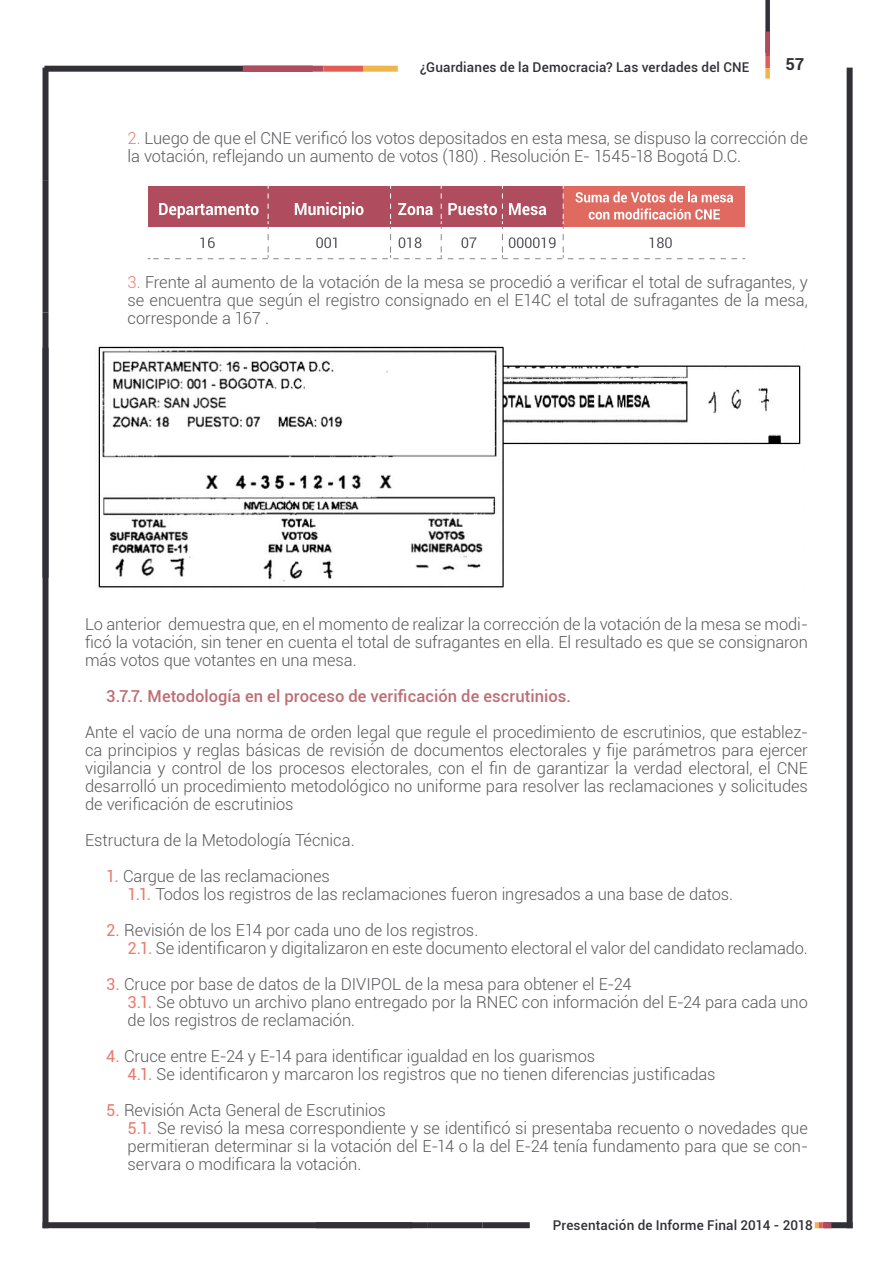
<style>
.page{position:relative;width:893px;height:1263px;background:#fff}
.page>*{position:absolute;margin:0;border:0;box-sizing:border-box;transform-origin:0 0}
.t1{font:300 16.5px/18px "Roboto";letter-spacing:-.005em;color:#57585a}
.t2{font:500 16.5px "Roboto";letter-spacing:.005em;color:#bd6e74}
.t3{font:700 16.5px "Roboto";color:#323036}
.t4{font:500 13.5px "Roboto";letter-spacing:.01em;color:#323036}
.s1{color:#e87d6f}
.s2{font-weight:400;color:#e87d6f}
</style>
<div class="page">
<div style="left:824px;top:1222px;width:29px;height:6px;background:#323036"></div>
<div style="left:43px;top:1222px;width:369px;height:6px;background:#323036"></div>
<div style="left:43px;top:348px;width:6px;height:880px;background:#323036"></div>
<div style="left:823px;top:1222px;width:8px;height:6px;background:#af4d5e"></div>
<div style="left:316px;top:1222px;width:111px;height:6px;background:#323036"></div>
<div style="left:43px;top:313px;width:6px;height:265px;background:#323036"></div>
<div style="left:427px;top:1222px;width:56px;height:6px;background:#323036"></div>
<div style="left:43px;top:180px;width:6px;height:133px;background:#323036"></div>
<svg style="left:815px;top:1222px;width:8px;height:6px"></svg>
<div style="left:483px;top:1222px;width:47px;height:6px;background:#323036"></div>
<div style="left:43px;top:68px;width:6px;height:112px;background:#323036"></div>
<div style="left:847px;top:68px;width:6px;height:1160px;background:#323036"></div>
<div style="left:765px;top:0;width:5px;height:53px;background:#323036"></div>
<div style="left:765px;top:32px;width:5px;height:24px;background:#af4d5e"></div>
<div style="left:765px;top:56px;width:5px;height:12px;background:#e35d57"></div>
<div style="left:765px;top:68px;width:5px;height:11px;background:#edb74c"></div>
<div style="left:44px;top:66px;width:269px;height:6px;background:#323036"></div>
<div style="left:243px;top:66px;width:80px;height:6px;background:#af4d5e"></div>
<div style="left:323px;top:66px;width:41px;height:6px;background:#e35d57"></div>
<div style="left:364px;top:66px;width:34px;height:6px;background:#edb74c"></div>
<svg style="left:148px;top:186px;width:597px;height:73px"></svg>
<img style="left:98px;top:346px;width:703px;height:242px">
<p class="t4" style="left:420px;top:57px;width:331px">¿Guardianes de la Democracia? Las verdades del CNE</p>
<p class="t3" style="left:785px;top:52px;width:20px">57</p>
<p class="t1" style="left:128px;top:129px;width:682px"><span class="s1">2.</span> Luego de que el CNE verificó los votos depositados en esta mesa, se dispuso la corrección de la votación, reflejando un aumento de votos (180) . Resolución E- 1545-18 Bogotá D.C.</p>
<p class="t1" style="left:128px;top:273px;width:682px;text-align:justify"><span class="s1">3.</span> Frente al aumento de la votación de la mesa se procedió a verificar el total de sufragantes, y se encuentra que según el registro consignado en el E14C el total de sufragantes de la mesa, corresponde a 167 .</p>
<p class="t1" style="left:85px;top:615px;width:724px;text-align:justify">Lo anterior demuestra que, en el momento de realizar la corrección de la votación de la mesa se modi&shy;ficó la votación, sin tener en cuenta el total de sufragantes en ella. El resultado es que se consignaron más votos que votantes en una mesa.</p>
<p class="t2" style="left:106px;top:685px;width:466px">3.7.7. Metodología en el proceso de verificación de escrutinios.</p>
<p class="t1" style="left:85px;top:723px;width:724px;text-align:justify">Ante el vacío de una norma de orden legal que regule el procedimiento de escrutinios, que establez&shy;ca principios y reglas básicas de revisión de documentos electorales y fije parámetros para ejercer vigilancia y control de los procesos electorales, con el fin de garantizar la verdad electoral, el CNE desarrolló un procedimiento metodológico no uniforme para resolver las reclamaciones y solicitudes de verificación de escrutinios</p>
<p class="t1" style="left:85px;top:831px;width:271px">Estructura de la Metodología Técnica.</p>
<p class="t1" style="left:128px;top:867px;width:607px;text-indent:-21px"><span class="s2">1.</span> Cargue de las reclamaciones<br><span class="s2">1.1.</span> Todos los registros de las reclamaciones fueron ingresados a una base de datos.</p>
<p class="t1" style="left:128px;top:921px;width:682px;text-indent:-21px"><span class="s2">2.</span> Revisión de los E14 por cada uno de los registros.<br><span class="s2">2.1.</span> Se identificaron y digitalizaron en este documento electoral el valor del candidato reclamado.</p>
<p class="t1" style="left:128px;top:975px;width:682px;text-indent:-21px"><span class="s2">3.</span> Cruce por base de datos de la DIVIPOL de la mesa para obtener el E-24<br><span class="s2">3.1.</span> Se obtuvo un archivo plano entregado por la RNEC con información del E-24 para cada uno de los registros de reclamación.</p>
<p class="t1" style="left:128px;top:1047px;width:589px;text-indent:-21px"><span class="s2">4.</span> Cruce entre E-24 y E-14 para identificar igualdad en los guarismos<br><span class="s2">4.1.</span> Se identificaron y marcaron los registros que no tienen diferencias justificadas</p>
<p class="t1" style="left:128px;top:1101px;width:682px;text-indent:-21px"><span class="s2">5.</span> Revisión Acta General de Escrutinios<br><span class="s2">5.1.</span> Se revisó la mesa correspondiente y se identificó si presentaba recuento o novedades que permitieran determinar si la votación del E-14 o la del E-24 tenía fundamento para que se con&shy;servara o modificara la votación.</p>
<p class="t4" style="left:553px;top:1216px;width:261px">Presentación de Informe Final 2014 - 2018</p>
</div>
